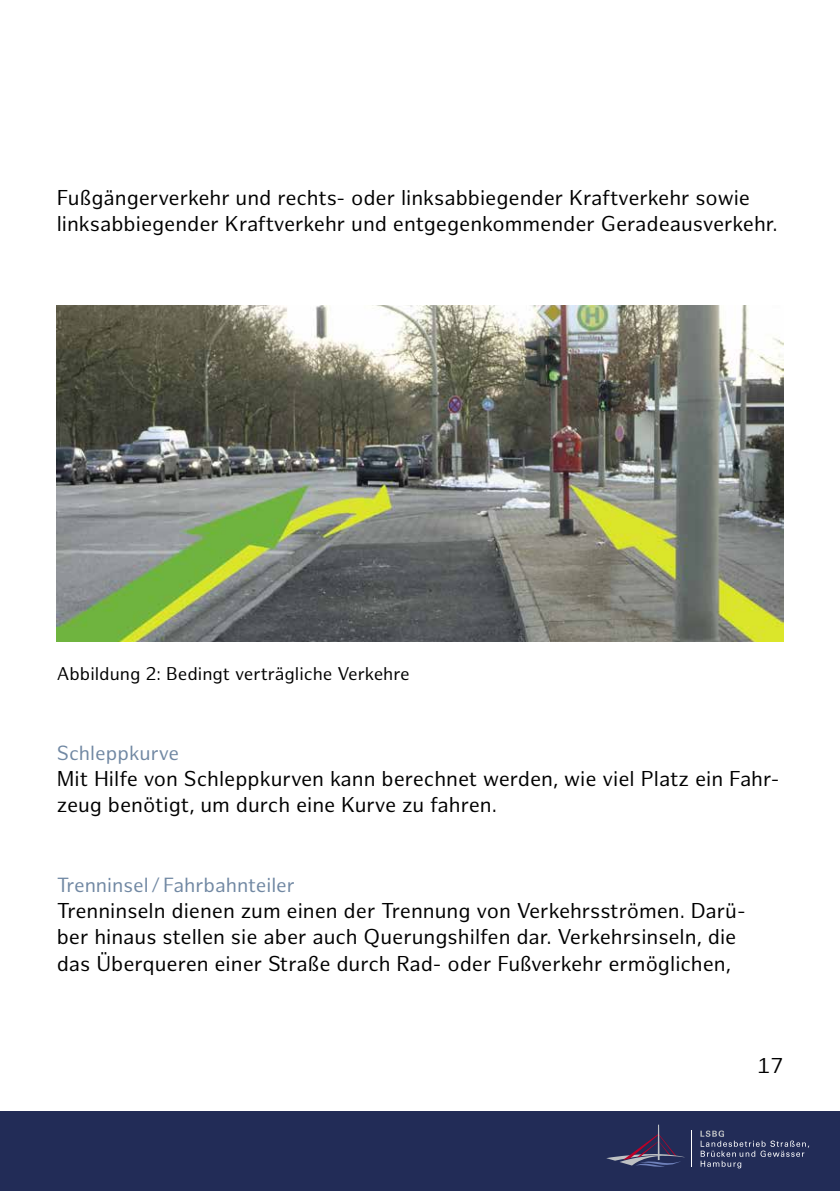
<style>
.page{position:relative;width:840px;height:1191px;background:#fff}
.page>*{position:absolute;margin:0;border:0;box-sizing:border-box;transform-origin:0 0}
.t1{font:21px/26.4px "Hamburg Sans";color:#000}
.t2{font:20px "Hamburg Sans";color:#7188a3}
.t3{font:18px "Hamburg Sans";color:#000}
</style>
<div class="page">
<hr style="left:0;top:1111px;width:1px;height:80px;background:#222c57">
<div style="left:1px;top:1111px;width:838px;height:80px;background:#222c57"></div>
<svg style="left:606px;top:1124px;width:78px;height:43px"></svg>
<hr style="left:691px;top:1130px;width:1px;height:36px;background:#fff">
<svg style="left:700px;top:1130px;width:108px;height:38px"></svg>
<img style="left:57px;top:305px;width:725px;height:336px">
<p class="t1" style="left:57px;top:185px;width:718px">Fußgängerverkehr und rechts- oder linksabbiegender Kraftverkehr sowie linksabbiegender Kraftverkehr und entgegenkommender Geradeausverkehr.</p>
<p class="t3" style="left:57px;top:663px;width:354px">Abbildung 2: Bedingt verträgliche Verkehre</p>
<p class="t2" style="left:57px;top:741px;width:124px">Schleppkurve</p>
<p class="t1" style="left:57px;top:766px;width:723px">Mit Hilfe von Schleppkurven kann berechnet werden, wie viel Platz ein Fahr&shy;zeug benötigt, um durch eine Kurve zu fahren.</p>
<p class="t2" style="left:57px;top:873px;width:239px">Trenninsel /Fahrbahnteiler</p>
<p class="t1" style="left:57px;top:898px;width:690px">Trenninseln dienen zum einen der Trennung von Verkehrsströmen. Darü&shy;ber hinaus stellen sie aber auch Querungshilfen dar. Verkehrsinseln, die das Überqueren einer Straße durch Rad- oder Fußverkehr ermöglichen,</p>
<p class="t1" style="left:757px;top:1053px;width:27px">17</p>
</div>
